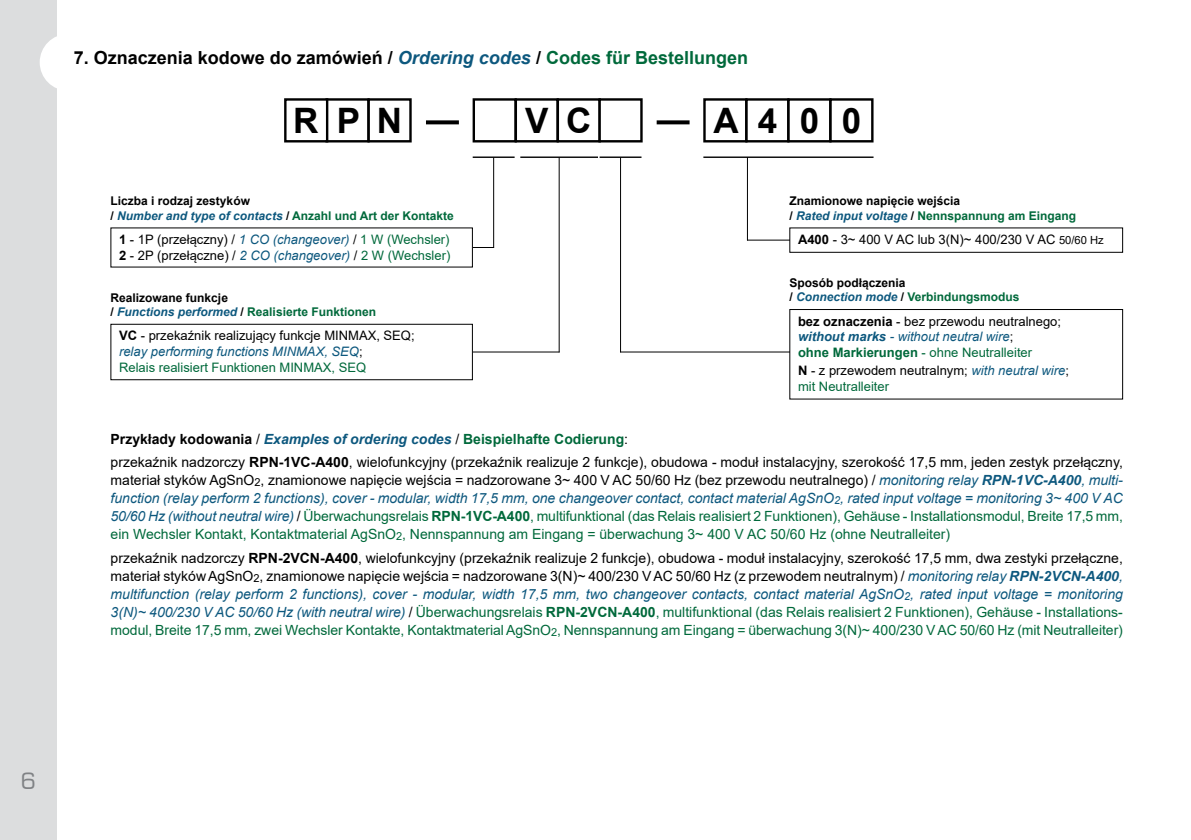
<style>
.page{position:relative;width:1191px;height:840px;background:#fff}
.page>*{position:absolute;margin:0;border:0;box-sizing:border-box;transform-origin:0 0}
.t1{font:700 35px "Arial";letter-spacing:.54em;color:#000}
.t2{font:22px "Euromode";color:#808285}
.t3{font:700 18px "Arial";color:#000}
.t4{font:14px/18px "Arial";color:#000}
.t5{font:14px/18px "Arial";color:#00693b;text-align:justify}
.t6{font:13px/15.6px "Arial";color:#000}
.t7{font:700 12px/14.4px "Arial";color:#000}
.t8{font:700 12px/14.4px "Arial";color:#00693b}
.s1{font-style:italic;color:#0d587e}
.s2{color:#00693b}
.s3{font-weight:700}
.s4{color:#000}
.s5{font-size:11.2px}
.s6{font-weight:700;font-style:italic;color:#0d587e}
.s7{font-weight:700;color:#00693b}
.s8{font-size:11px;color:#000}
.s9{font-style:italic;font-size:11px;color:#0d587e}
.s10{font-size:11px}
.s11{font-size:11px;color:#00693b}
</style>
<div class="page">
<div style="left:0;top:0;width:57px;height:839px;background:#dcddde"></div>
<hr style="left:620px;top:351px;width:218px;height:1px;background:#000">
<div style="left:40px;top:34px;width:56px;height:57px;background:#fff;border-radius:50%"></div>
<hr style="left:450px;top:351px;width:109px;height:1px;background:#000">
<hr style="left:444px;top:247px;width:50px;height:1px;background:#000">
<hr style="left:747px;top:239px;width:186px;height:1px;background:#000">
<div style="left:325px;top:98px;width:45px;height:44px;border:2px solid #000"></div>
<div style="left:367px;top:98px;width:45px;height:44px;border:2px solid #000"></div>
<hr style="left:747px;top:157px;width:1px;height:83px;background:#000">
<svg style="left:426px;top:120px;width:33px;height:4px"></svg>
<hr style="left:473px;top:156px;width:41px;height:2px;background:#000">
<svg style="left:656px;top:120px;width:33px;height:4px"></svg>
<div style="left:472px;top:98px;width:45px;height:44px;border:2px solid #000"></div>
<div style="left:514px;top:98px;width:45px;height:44px;border:2px solid #000"></div>
<div style="left:556px;top:98px;width:45px;height:44px;border:2px solid #000"></div>
<div style="left:703px;top:98px;width:44px;height:44px;border:2px solid #000"></div>
<div style="left:745px;top:98px;width:44px;height:44px;border:2px solid #000"></div>
<div style="left:787px;top:98px;width:44px;height:44px;border:2px solid #000"></div>
<div style="left:829px;top:98px;width:44px;height:44px;border:2px solid #000"></div>
<hr style="left:703px;top:156px;width:170px;height:2px;background:#000">
<div style="left:284px;top:98px;width:44px;height:44px;border:2px solid #000"></div>
<hr style="left:520px;top:156px;width:78px;height:2px;background:#000">
<hr style="left:493px;top:157px;width:1px;height:91px;background:#000">
<hr style="left:559px;top:157px;width:1px;height:195px;background:#000">
<div style="left:111px;top:228px;width:361px;height:39px;background:#fff"></div>
<div style="left:111px;top:324px;width:361px;height:55px;background:#fff"></div>
<div style="left:111px;top:324px;width:362px;height:56px;border:1px solid #000"></div>
<div style="left:598px;top:98px;width:44px;height:44px;border:2px solid #000"></div>
<div style="left:790px;top:228px;width:332px;height:24px;background:#fff"></div>
<div style="left:790px;top:309px;width:332px;height:90px;background:#fff"></div>
<div style="left:789px;top:309px;width:334px;height:90px;border:1px solid #000"></div>
<hr style="left:599px;top:156px;width:42px;height:2px;background:#000">
<hr style="left:620px;top:157px;width:1px;height:195px;background:#000">
<p class="t3" style="left:74px;top:45px;width:676px">7. Oznaczenia kodowe do zamówień / <span class="s1">Ordering codes</span> / <span class="s2">Codes für Bestellungen</span></p>
<h1 class="t1" style="left:293px;top:96px;width:111px">RPN</h1>
<p class="t7" style="left:111px;top:194px;width:345px">Liczba i rodzaj zestyków<br>/ <span class="s1">Number and type of contacts</span> / <span class="s2">Anzahl und Art der Kontakte</span></p>
<p class="t6" style="left:119px;top:231px;width:333px"><span class="s3">1</span> - 1P (przełączny) / <span class="s1">1 CO (changeover)</span> / <span class="s2">1 W (Wechsler)<br></span><span class="s3">2</span> - 2P (przełączne) / <span class="s1">2 CO (changeover)</span> / <span class="s2">2 W (Wechsler)</span></p>
<p class="t8" style="left:111px;top:290px;width:267px"><span class="s4">Realizowane funkcje<br>/</span> <span class="s1">Functions performed</span> <span class="s4">/</span> Realisierte Funktionen</p>
<p class="t6" style="left:119px;top:327px;width:297px"><span class="s3">VC</span> - przekaźnik realizujący funkcje MINMAX, SEQ; <span class="s1">relay performing functions MINMAX, SEQ</span>;<br><span class="s2">Relais realisiert Funktionen MINMAX, SEQ</span></p>
<h1 class="t1" style="left:525px;top:95px;width:68px">V C</h1>
<h1 class="t1" style="left:713px;top:96px;width:149px">A400</h1>
<p class="t7" style="left:789px;top:194px;width:288px">Znamionowe napięcie wejścia<br>/ <span class="s1">Rated input voltage</span> / <span class="s2">Nennspannung am Eingang</span></p>
<p class="t6" style="left:798px;top:231px;width:307px"><span class="s3">A400</span> - 3~ 400 V AC lub 3(N)~ 400/230 V AC <span class="s5">50/60 Hz</span></p>
<p class="t7" style="left:789px;top:275px;width:232px">Sposób podłączenia<br>/ <span class="s1">Connection mode</span> / <span class="s2">Verbindungsmodus</span></p>
<p class="t6" style="left:798px;top:313px;width:265px"><span class="s3">bez oznaczenia</span> - bez przewodu neutralnego; <span class="s6">without marks</span> <span class="s1">- without neutral wire</span>;<br><span class="s7">ohne Markierungen</span> <span class="s2">- ohne Neutralleiter</span></p>
<p class="t6" style="left:798px;top:362px;width:272px"><span class="s3">N</span> - z przewodem neutralnym; <span class="s1">with neutral wire</span>; <span class="s2">mit Neutralleiter</span></p>
<p class="t4" style="left:111px;top:426px;width:1013px;line-height:23.6px"><span class="s3">Przykłady kodowania</span> / <span class="s6">Examples of ordering codes</span> / <span class="s7">Beispielhafte Codierung</span>:<br>przekaźnik nadzorczy <span class="s3">RPN-1VC-A400</span>, wielofunkcyjny (przekaźnik realizuje 2 funkcje), obudowa - moduł instalacyjny, szerokość 17,5 mm, jeden zestyk przełączny,</p>
<p class="t5" style="left:111px;top:471px;width:1013px"><span class="s4">materiał styków AgSnO</span><span class="s8">2</span><span class="s4">, znamionowe napięcie wejścia = nadzorowane 3~ 400 V AC 50/60 Hz (bez przewodu neutralnego) /</span> <span class="s1">monitoring relay</span> <span class="s6">RPN-1VC-A400</span><span class="s1">, multi&shy;function (relay perform 2 functions), cover - modular, width 17,5 mm, one changeover contact, contact material AgSnO</span><span class="s9">2</span><span class="s1">, rated input voltage = monitoring 3~ 400 V AC 50/60 Hz (without neutral wire)</span> <span class="s4">/</span> Überwachungsrelais <span class="s3">RPN-1VC-A400</span>, multifunktional (das Relais realisiert 2 Funktionen), Gehäuse - Installationsmodul, Breite 17,5 mm, ein Wechsler Kontakt, Kontaktmaterial AgSnO<span class="s10">2</span>, Nennspannung am Eingang = überwachung 3~ 400 V AC 50/60 Hz (ohne Neutralleiter)</p>
<p class="t4" style="left:111px;top:548px;width:1014px;text-align:justify">przekaźnik nadzorczy <span class="s3">RPN-2VCN-A400</span>, wielofunkcyjny (przekaźnik realizuje 2 funkcje), obudowa - moduł instalacyjny, szerokość 17,5 mm, dwa zestyki przełączne, materiał styków AgSnO<span class="s10">2</span>, znamionowe napięcie wejścia = nadzorowane 3(N)~ 400/230 V AC 50/60 Hz (z przewodem neutralnym) / <span class="s1">monitoring relay</span> <span class="s6">RPN-2VCN-A400</span><span class="s1">, multifunction (relay perform 2 functions), cover - modular, width 17,5 mm, two changeover contacts, contact material AgSnO</span><span class="s9">2</span><span class="s1">, rated input voltage = monitoring 3(N)~ 400/230 V AC 50/60 Hz (with neutral wire)</span> / <span class="s2">Überwachungsrelais</span> <span class="s7">RPN-2VCN-A400</span><span class="s2">, multifunktional (das Relais realisiert 2 Funktionen), Gehäuse - Installations&shy;modul, Breite 17,5 mm, zwei Wechsler Kontakte, Kontaktmaterial AgSnO</span><span class="s11">2</span><span class="s2">, Nennspannung am Eingang = überwachung 3(N)~ 400/230 V AC 50/60 Hz (mit Neutralleiter)</span></p>
<h2 class="t2" style="left:21px;top:767px;width:17px">6</h2>
</div>
